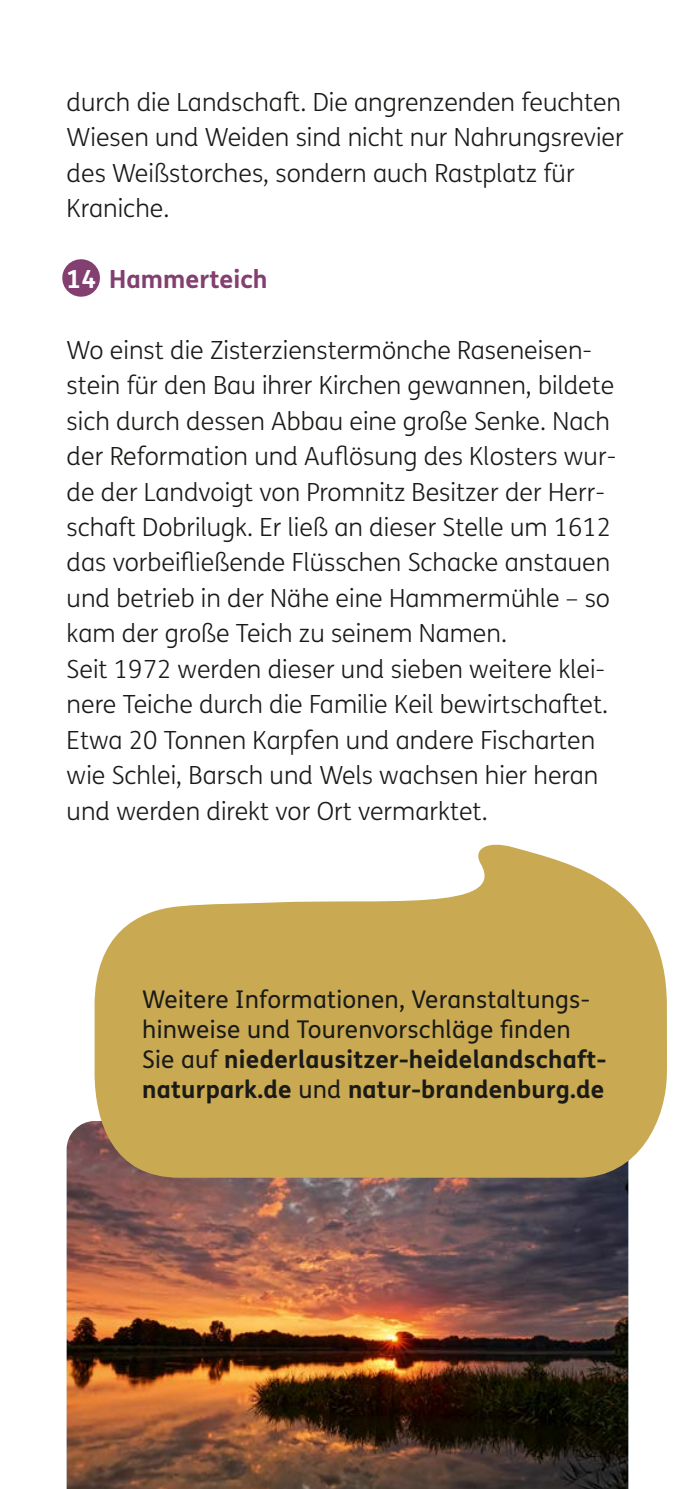
<style>
.page{position:relative;width:695px;height:1489px;background:#fff}
.page>*{position:absolute;margin:0;border:0;box-sizing:border-box;transform-origin:0 0}
.Absatz_p_Grundtext-Abstand-A4_DL{font:300 25px/35.5px "FS Me";color:#1a1a18}
.Absatz_p_Grundtext-A4_DL{font:300 25px/35.5px "FS Me";color:#1a1a18}
.Ueberschrift_H_H1_Sonderfälle_H1_klein_A{font:700 25px "FS Me";color:#833f6f}
.Sonstiges_Infoboxen_A4_als_Objekt_skalie{font:24.5px/30px "FS Me";letter-spacing:.01em;color:#1a1a18}
.s1{color:#fff}
.s2{font-weight:700}
</style>
<div class="page">
<img style="left:67px;top:1121px;width:561px;height:367px">
<svg style="left:94px;top:844px;width:573px;height:333px;fill:#c9aa53"></svg>
<svg style="left:81px;top:259px;width:19px;height:38px"></svg>
<p class="Absatz_p_Grundtext-Abstand-A4_DL" style="left:67px;top:83px;width:558px">durch die Landschaft. Die angrenzenden feuchten Wiesen und Weiden sind nicht nur Nahrungsrevier des Weißstorches, sondern auch Rastplatz für Kraniche.</p>
<h1 class="Ueberschrift_H_H1_Sonderfälle_H1_klein_A" style="left:67px;top:260px;width:202px"><span class="s1">14</span> Hammerteich</h1>
<p class="Absatz_p_Grundtext-Abstand-A4_DL" style="left:67px;top:331px;width:551px">Wo einst die Zisterzienstermönche Raseneisen&shy;stein für den Bau ihrer Kirchen gewannen, bildete sich durch dessen Abbau eine große Senke. Nach der Reformation und Auflösung des Klosters wur&shy;de der Landvoigt von Promnitz Besitzer der Herr&shy;schaft Dobrilugk. Er ließ an dieser Stelle um 1612 das vorbeifließende Flüsschen Schacke anstauen und betrieb in der Nähe eine Hammermühle – so kam der große Teich zu seinem Namen.</p>
<p class="Absatz_p_Grundtext-A4_DL" style="left:67px;top:650px;width:543px">Seit 1972 werden dieser und sieben weitere klei&shy;nere Teiche durch die Familie Keil bewirtschaftet.<br>Etwa 20 Tonnen Karpfen und andere Fischarten wie Schlei, Barsch und Wels wachsen hier heran und werden direkt vor Ort vermarktet.</p>
<p class="Sonstiges_Infoboxen_A4_als_Objekt_skalie" style="left:142px;top:984px;width:465px">Weitere Informationen, Veranstaltungs&shy;hinweise und Tourenvorschläge finden Sie auf <span class="s2">niederlausitzer-heidelandschaft&shy;naturpark.de</span> und <span class="s2">natur-brandenburg.de</span></p>
</div>
